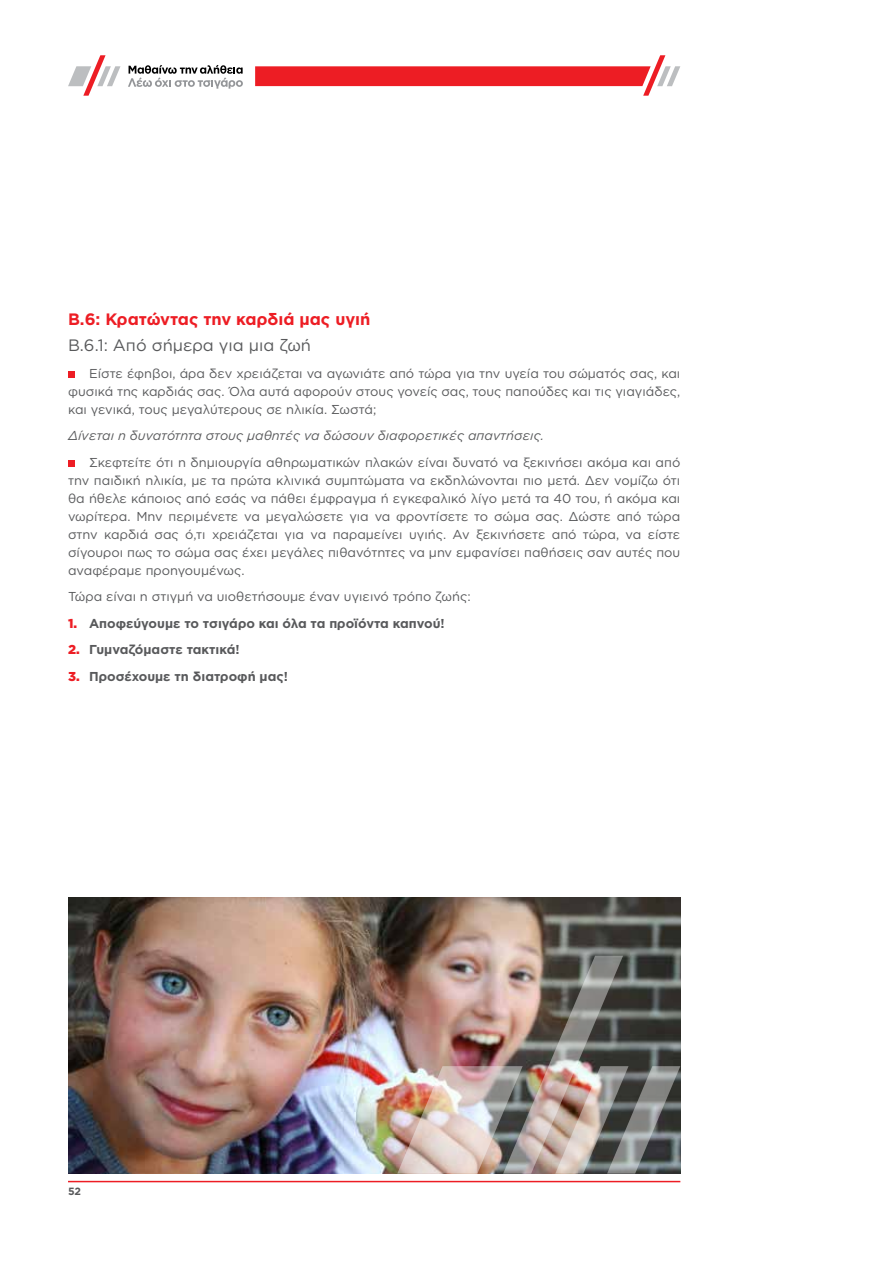
<style>
.page{position:relative;width:893px;height:1263px;background:#fff}
.page>*{position:absolute;margin:0;border:0;box-sizing:border-box;transform-origin:0 0}
.t1{font:700 16.5px "Gotham Greek";color:#ed1d24}
.t2{font:16.5px "Gotham Greek";color:#58595b}
.t3{font:12.9px/18px "Gotham Greek";color:#58595b;text-align:justify}
.t4{font:700 12.9px "Gotham Greek";color:#58595b}
.t5{font:italic 12.9px "Gotham Greek";color:#58595b}
.t6{font:700 10.5px "Gotham Greek";color:#58595b}
.s1{font-weight:900;color:#ed1d24}
</style>
<div class="page">
<hr style="left:68px;top:1181px;width:612px;height:1px;background:#ed1d24">
<svg style="left:68px;top:55px;width:52px;height:41px"></svg>
<svg style="left:128px;top:65px;width:115px;height:24px"></svg>
<svg style="left:255px;top:55px;width:425px;height:41px"></svg>
<img style="left:69px;top:897px;width:611px;height:277px">
<svg style="left:68px;top:372px;width:6px;height:6px"></svg>
<svg style="left:68px;top:461px;width:6px;height:6px"></svg>
<img style="left:397px;top:956px;width:283px;height:218px">
<p class="t1" style="left:68px;top:309px;width:304px">Β.6: Κρατώντας την καρδιά μας υγιή</p>
<p class="t2" style="left:68px;top:336px;width:245px">Β.6.1: Από σήμερα για μια ζωή</p>
<p class="t3" style="left:68px;top:364px;width:614px;text-indent:21px">Είστε έφηβοι, άρα δεν χρειάζεται να αγωνιάτε από τώρα για την υγεία του σώματός σας, και φυσικά της καρδιάς σας. Όλα αυτά αφορούν στους γονείς σας, τους παπούδες και τις γιαγιάδες, και γενικά, τους μεγαλύτερους σε ηλικία. Σωστά;</p>
<p class="t5" style="left:68px;top:428px;width:478px">Δίνεται η δυνατότητα στους μαθητές να δώσουν διαφορετικές απαντήσεις.</p>
<p class="t3" style="left:68px;top:453px;width:614px;text-indent:21px">Σκεφτείτε ότι η δημιουργία αθηρωματικών πλακών είναι δυνατό να ξεκινήσει ακόμα και από την παιδική ηλικία, με τα πρώτα κλινικά συμπτώματα να εκδηλώνονται πιο μετά. Δεν νομίζω ότι θα ήθελε κάποιος από εσάς να πάθει έμφραγμα ή εγκεφαλικό λίγο μετά τα 40 του, ή ακόμα και νωρίτερα. Μην περιμένετε να μεγαλώσετε για να φροντίσετε το σώμα σας. Δώστε από τώρα στην καρδιά σας ό,τι χρειάζεται για να παραμείνει υγιής. Αν ξεκινήσετε από τώρα, να είστε σίγουροι πως το σώμα σας έχει μεγάλες πιθανότητες να μην εμφανίσει παθήσεις σαν αυτές που αναφέραμε προηγουμένως.</p>
<p class="t3" style="left:68px;top:587px;width:404px">Τώρα είναι η στιγμή να υιοθετήσουμε έναν υγιεινό τρόπο ζωής:</p>
<p class="t4" style="left:68px;top:616px;width:378px"><span class="s1">1.</span> Αποφεύγουμε το τσιγάρο και όλα τα προϊόντα καπνού!</p>
<p class="t4" style="left:68px;top:642px;width:173px"><span class="s1">2.</span> Γυμναζόμαστε τακτικά!</p>
<p class="t4" style="left:68px;top:669px;width:221px"><span class="s1">3.</span> Προσέχουμε τη διατροφή μας!</p>
<p class="t6" style="left:68px;top:1185px;width:15px">52</p>
</div>
